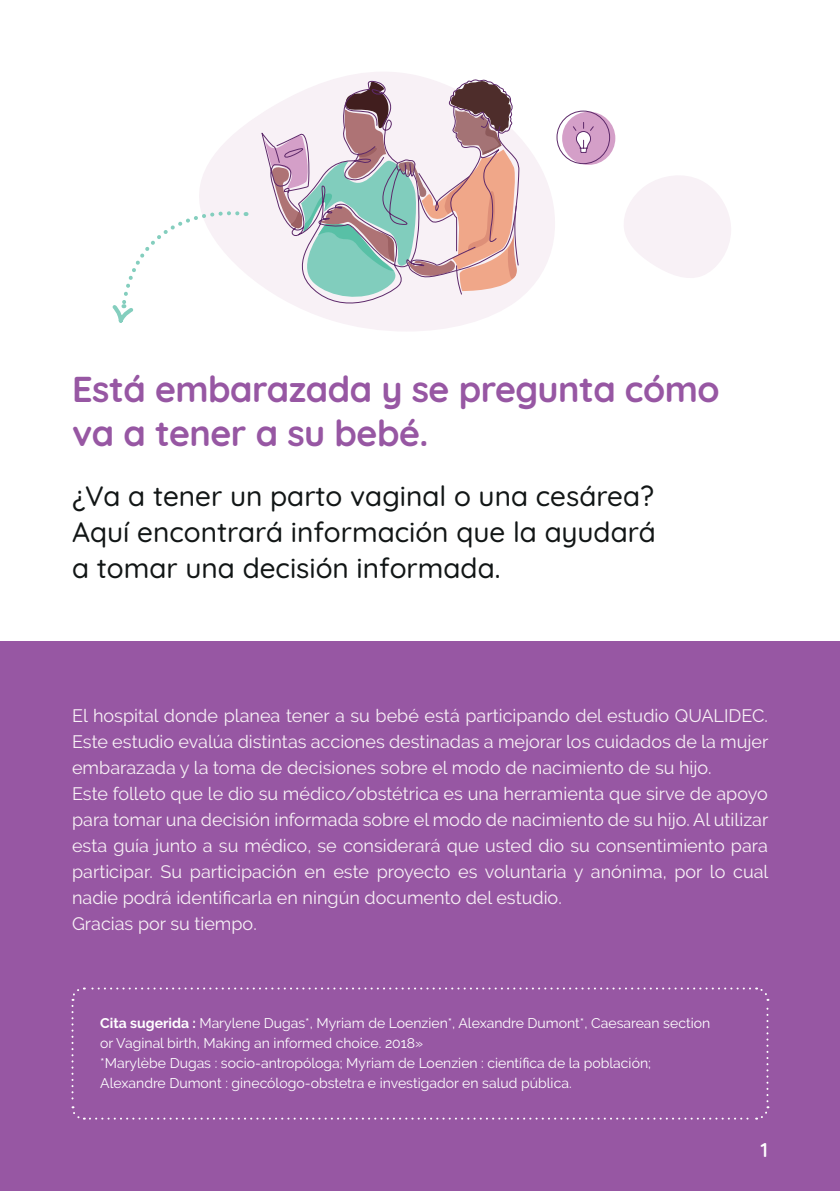
<style>
.page{position:relative;width:840px;height:1191px;background:#fff}
.page>*{position:absolute;margin:0;border:0;box-sizing:border-box;transform-origin:0 0}
.t1{font:700 36px/44px "Quicksand";letter-spacing:-.015em;color:#9757a3}
.t2{font:500 28px/36px "Quicksand";color:#121616;text-align:justify}
.t3{font:600 20px "Quicksand";color:#fff}
.t4{font:18px/26px "Raleway";color:#f8f1f6}
.t5{font:14px/20px "Raleway";color:#fff}
.s1{font-weight:700}
</style>
<div class="page">
<div style="left:0;top:642px;width:839px;height:549px;background:#9757a3"></div>
<svg style="left:199px;top:72px;width:356px;height:259px"></svg>
<svg style="left:624px;top:176px;width:107px;height:102px"></svg>
<svg style="left:261px;top:79px;width:258px;height:224px"></svg>
<div style="left:562px;top:112px;width:52px;height:53px;background:#d49fc8;border-radius:50%"></div>
<svg style="left:556px;top:110px;width:54px;height:55px"></svg>
<svg style="left:112px;top:209px;width:134px;height:117px"></svg>
<svg style="left:71px;top:987px;width:698px;height:133px"></svg>
<h1 class="t1" style="left:72px;top:364px;width:648px">Está embarazada y se pregunta cómo va a tener a su bebé.</h1>
<h2 class="t2" style="left:72px;top:474px;width:585px">¿Va a tener un parto vaginal o una cesárea?<br>Aquí encontrará información que la ayudará a tomar una decisión informada.</h2>
<p class="t4" style="left:72px;top:702px;width:697px">El hospital donde planea tener a su bebé está participando del estudio QUALIDEC.<br>Este estudio evalúa distintas acciones destinadas a mejorar los cuidados de la mujer embarazada y la toma de decisiones sobre el modo de nacimiento de su hijo.<br>Este folleto que le dio su médico/obstétrica es una herramienta que sirve de apoyo para tomar una decisión informada sobre el modo de nacimiento de su hijo. Al utilizar esta guía junto a su médico, se considerará que usted dio su consentimiento para participar. Su participación en este proyecto es voluntaria y anónima, por lo cual nadie podrá identificarla en ningún documento del estudio.<br>Gracias por su tiempo.</p>
<p class="t5" style="left:100px;top:1013px;width:611px"><span class="s1">Cita sugerida :</span> Marylene Dugas*, Myriam de Loenzien*, Alexandre Dumont*, Caesarean section or Vaginal birth, Making an informed choice. 2018»<br>*Marylèbe Dugas : socio-antropóloga; Myriam de Loenzien : científica de la población; Alexandre Dumont : ginecólogo-obstetra e investigador en salud pública.</p>
<p class="t3" style="left:760px;top:1134px;width:9px">1</p>
</div>
